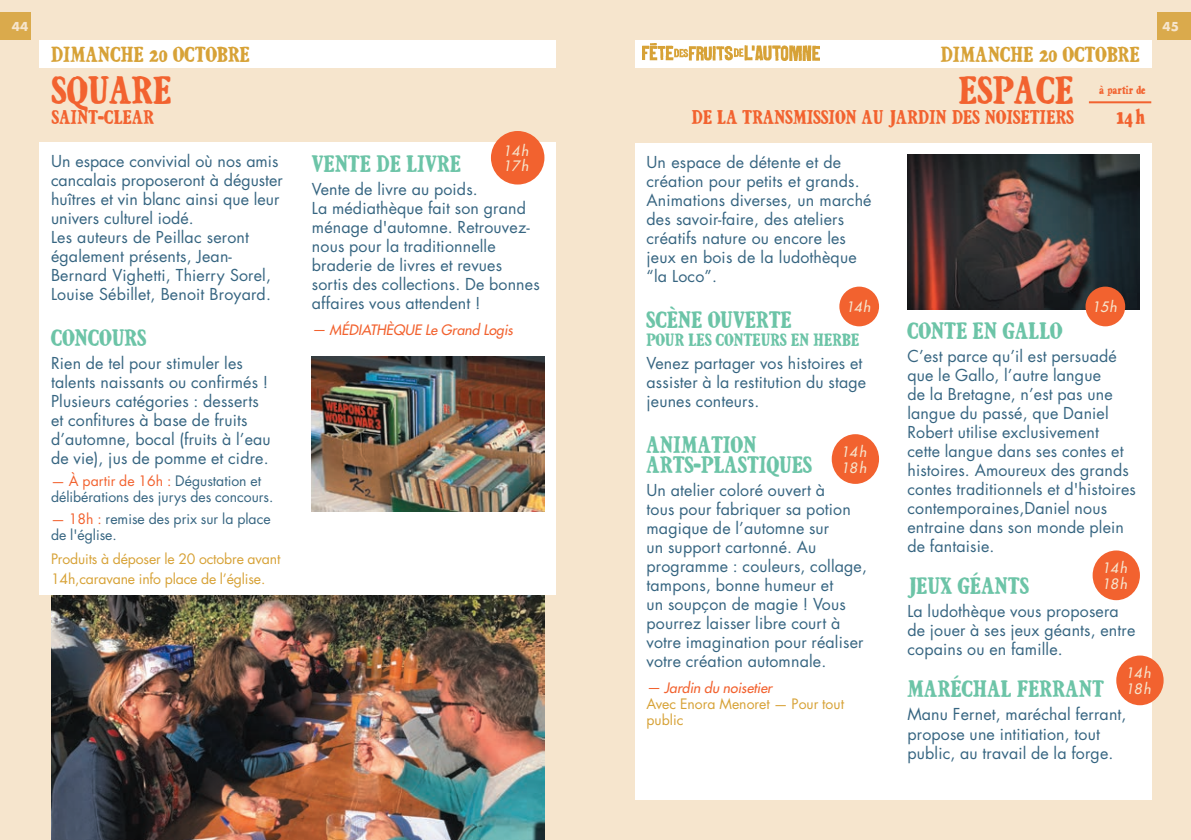
<style>
.page{position:relative;width:1191px;height:840px;background:#fff}
.page>*{position:absolute;margin:0;border:0;box-sizing:border-box;transform-origin:0 0}
.t1{font:40px "Plantin Heavy Condensedfelttip";color:#f2622f}
.t2{font:24px/20px "Plantin Heavy Condensedfelttip";color:#6cc4a7}
.t3{font:22px "Plantin Heavy Condensedfelttip";color:#d7a237}
.t4{font:22px "Plantin Heavy Condensedfelttip";color:#f2622f}
.t5{font:20px "Plantin Heavy Condensedfelttip";color:#f2622f}
.t6{font:18px "Plantin Heavy Condensedfelttip";color:#6cc4a7}
.t7{font:16px/19px "Futura Std";letter-spacing:.01em;color:#366581}
.t8{font:14px/16px "Futura Std";color:#366581}
.t9{font:14px/19px "Futura Std";letter-spacing:-.01em;color:#d7a237}
.t10{font:italic 500 14px "Futura Std";color:#f2622f}
.t11{font:italic 500 14px/15.6px "Futura Std";letter-spacing:.045em;color:#f6e5cd}
.t12{font:12px "Plantin Heavy Condensedfelttip";color:#f2622f}
.t13{font:700 12px "Futura Std";color:#f6e5cd}
.s1{color:#f2622f}
</style>
<div class="page">
<div style="left:0;top:0;width:595px;height:839px;background:#f6e5cd"></div>
<div style="left:595px;top:0;width:596px;height:839px;background:#f6e5cd"></div>
<div style="left:40px;top:40px;width:516px;height:27px;background:#fff"></div>
<div style="left:0;top:12px;width:31px;height:28px;background:#daaa4c"></div>
<div style="left:1157px;top:12px;width:34px;height:28px;background:#daaa4c"></div>
<div style="left:40px;top:142px;width:516px;height:452px;background:#fff"></div>
<div style="left:635px;top:143px;width:516px;height:656px;background:#fff"></div>
<div style="left:635px;top:40px;width:516px;height:27px;background:#fff"></div>
<img style="left:643px;top:43px;width:176px;height:18px">
<img style="left:907px;top:154px;width:233px;height:155px">
<img style="left:51px;top:594px;width:494px;height:245px">
<div style="left:491px;top:131px;width:53px;height:53px;background:#f2622f;border-radius:50%"></div>
<div style="left:831px;top:434px;width:48px;height:49px;background:#f2622f;border-radius:50%"></div>
<div style="left:1092px;top:550px;width:48px;height:50px;background:#f2622f;border-radius:50%"></div>
<div style="left:1116px;top:655px;width:47px;height:49px;background:#f2622f;border-radius:50%"></div>
<hr style="left:1089px;top:101px;width:62px;height:2px;background:#f2622f">
<div style="left:839px;top:286px;width:40px;height:40px;background:#f2622f;border-radius:50%"></div>
<div style="left:1085px;top:286px;width:40px;height:40px;background:#f2622f;border-radius:50%"></div>
<img style="left:312px;top:356px;width:232px;height:155px">
<p class="t13" style="left:12px;top:18px;width:18px">44</p>
<p class="t13" style="left:1162px;top:18px;width:18px">45</p>
<h3 class="t3" style="left:51px;top:42px;width:201px">DIMANCHE 20 OCTOBRE</h3>
<h1 class="t1" style="left:52px;top:68px;width:122px">SQUARE</h1>
<p class="t5" style="left:52px;top:106px;width:104px">SAINT-CLEAR</p>
<p class="t7" style="left:51px;top:152px;width:233px">Un espace convivial où nos amis cancalais proposeront à déguster huîtres et vin blanc ainsi que leur univers culturel iodé.<br>Les auteurs de Peillac seront également présents, Jean-<br>Bernard Vighetti, Thierry Sorel,<br>Louise Sébillet, Benoit Broyard.</p>
<h2 class="t2" style="left:51px;top:327px;width:97px">CONCOURS</h2>
<p class="t7" style="left:51px;top:353px;width:221px">Rien de tel pour stimuler les talents naissants ou confirmés !<br>Plusieurs catégories : desserts et confitures à base de fruits d’automne, bocal (fruits à l’eau de vie), jus de pomme et cidre.</p>
<p class="t8" style="left:51px;top:472px;width:224px"><span class="s1">— À partir de 16h :</span> Dégustation et délibérations des jurys des concours.</p>
<p class="t8" style="left:51px;top:510px;width:221px"><span class="s1">— 18h :</span> remise des prix sur la place de l'église.</p>
<p class="t9" style="left:51px;top:549px;width:231px">Produits à déposer le 20 octobre avant<br>14h,caravane info place de l’église.</p>
<p class="t11" style="left:503px;top:143px;width:27px">14h<br>17h</p>
<h2 class="t2" style="left:312px;top:153px;width:151px">VENTE DE LIVRE</h2>
<p class="t7" style="left:312px;top:180px;width:229px">Vente de livre au poids.<br>La médiathèque fait son grand ménage d'automne. Retrouvez&shy;nous pour la traditionnelle braderie de livres et revues sortis des collections. De bonnes affaires vous attendent !</p>
<p class="t10" style="left:312px;top:321px;width:203px">— MÉDIATHÈQUE Le Grand Logis</p>
<h3 class="t3" style="left:940px;top:42px;width:201px">DIMANCHE 20 OCTOBRE</h3>
<h1 class="t1" style="left:959px;top:68px;width:116px">ESPACE</h1>
<p class="t5" style="left:692px;top:106px;width:384px">DE LA TRANSMISSION AU JARDIN DES NOISETIERS</p>
<p class="t12" style="left:1099px;top:83px;width:48px">à partir de</p>
<h3 class="t4" style="left:1116px;top:104px;width:30px">14h</h3>
<p class="t7" style="left:646px;top:152px;width:227px">Un espace de détente et de création pour petits et grands.<br>Animations diverses, un marché des savoir-faire, des ateliers créatifs nature ou encore les jeux en bois de la ludothèque “la Loco”.</p>
<h2 class="t2" style="left:646px;top:309px;width:147px">SCÈNE OUVERTE</h2>
<p class="t6" style="left:646px;top:329px;width:214px">POUR LES CONTEURS EN HERBE</p>
<p class="t7" style="left:646px;top:353px;width:221px">Venez partager vos histoires et assister à la restitution du stage jeunes conteurs.</p>
<h2 class="t2" style="left:646px;top:434px;width:167px">ANIMATION<br>ARTS-PLASTIQUES</h2>
<p class="t7" style="left:646px;top:480px;width:222px">Un atelier coloré ouvert à<br>tous pour fabriquer sa potion magique de l’automne sur<br>un support cartonné. Au programme : couleurs, collage, tampons, bonne humeur et<br>un soupçon de magie ! Vous pourrez laisser libre court à votre imagination pour réaliser votre création automnale.</p>
<p class="t10" style="left:646px;top:679px;width:127px">— Jardin du noisetier</p>
<p class="t9" style="left:646px;top:696px;width:199px;line-height:16px">Avec Enora Menoret — Pour tout public</p>
<p class="t11" style="left:846px;top:299px;width:26px">14h</p>
<p class="t11" style="left:1092px;top:299px;width:26px">15h</p>
<h2 class="t2" style="left:907px;top:320px;width:157px">CONTE EN GALLO</h2>
<p class="t7" style="left:907px;top:347px;width:230px">C’est parce qu’il est persuadé que le Gallo, l’autre langue<br>de la Bretagne, n’est pas une langue du passé, que Daniel<br>Robert utilise exclusivement<br>cette langue dans ses contes et histoires. Amoureux des grands contes traditionnels et d'histoires contemporaines,Daniel nous entraine dans son monde plein de fantaisie.</p>
<h2 class="t2" style="left:907px;top:575px;width:123px">JEUX GÉANTS</h2>
<p class="t7" style="left:907px;top:602px;width:229px">La ludothèque vous proposera de jouer à ses jeux géants, entre copains ou en famille.</p>
<h2 class="t2" style="left:907px;top:678px;width:198px">MARÉCHAL FERRANT</h2>
<p class="t7" style="left:907px;top:704px;width:221px">Manu Fernet, maréchal ferrant, propose une intitiation, tout public, au travail de la forge.</p>
<p class="t11" style="left:841px;top:444px;width:27px">14h<br>18h</p>
<p class="t11" style="left:1102px;top:560px;width:27px">14h<br>18h</p>
<p class="t11" style="left:1125px;top:665px;width:27px">14h<br>18h</p>
</div>
